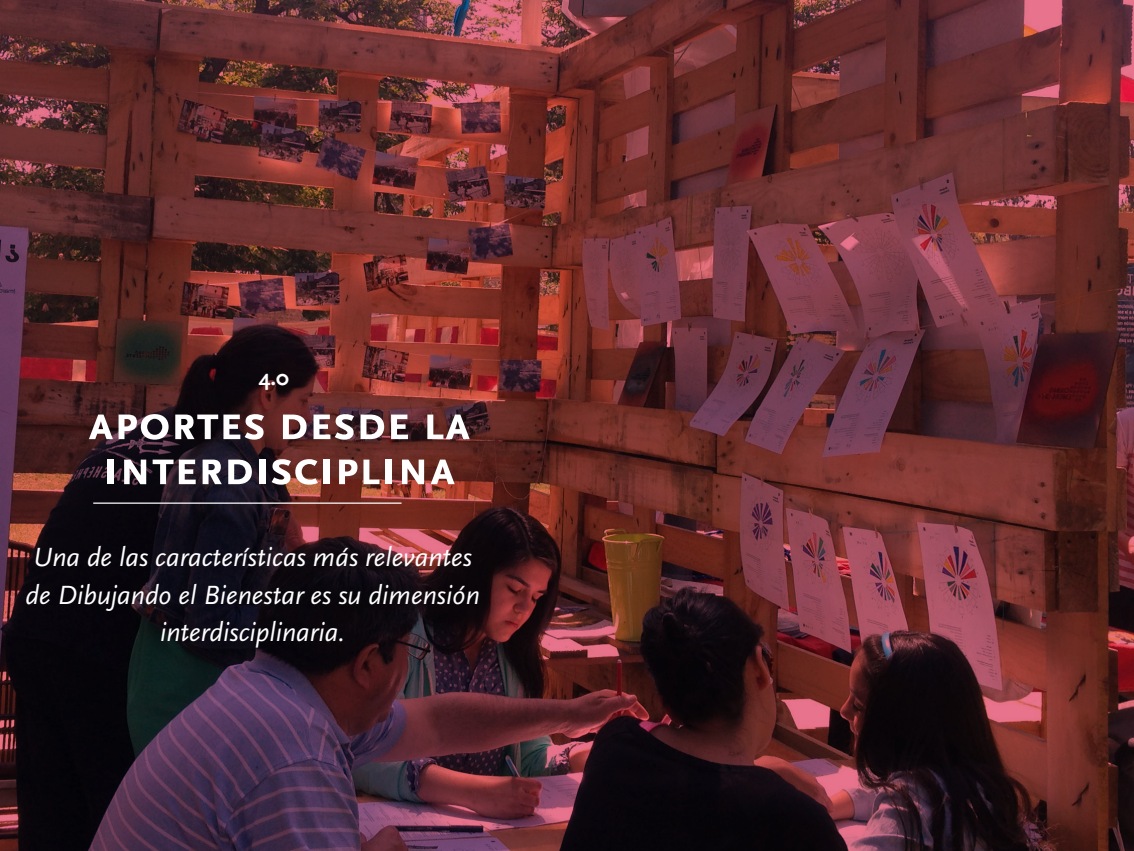
<style>
.page{position:relative;width:1134px;height:851px;background:#fff}
.page>*{position:absolute;margin:0;border:0;box-sizing:border-box;transform-origin:0 0}
.t1{font:50px/45px "Scala Sans Bold SC";color:#fff;text-align:center}
.t2{font:italic 27.5px/37.5px "Scala Sans";color:#fff;text-align:center}
.t3{font:700 22.5px "Scala Sans Pro";color:#fff}
</style>
<div class="page">
<img style="left:0;top:0;width:1134px;height:850px">
<hr style="left:93px;top:502px;width:308px;height:1px;background:#fff">
<p class="t3" style="left:259px;top:364px;width:32px">4.0</p>
<h1 class="t1" style="left:88px;top:401px;width:384px">aportes desde la interdisciplina</h1>
<p class="t2" style="left:26px;top:539px;width:456px">Una de las características más relevantes de Dibujando el Bienestar es su dimensión interdisciplinaria.</p>
</div>
